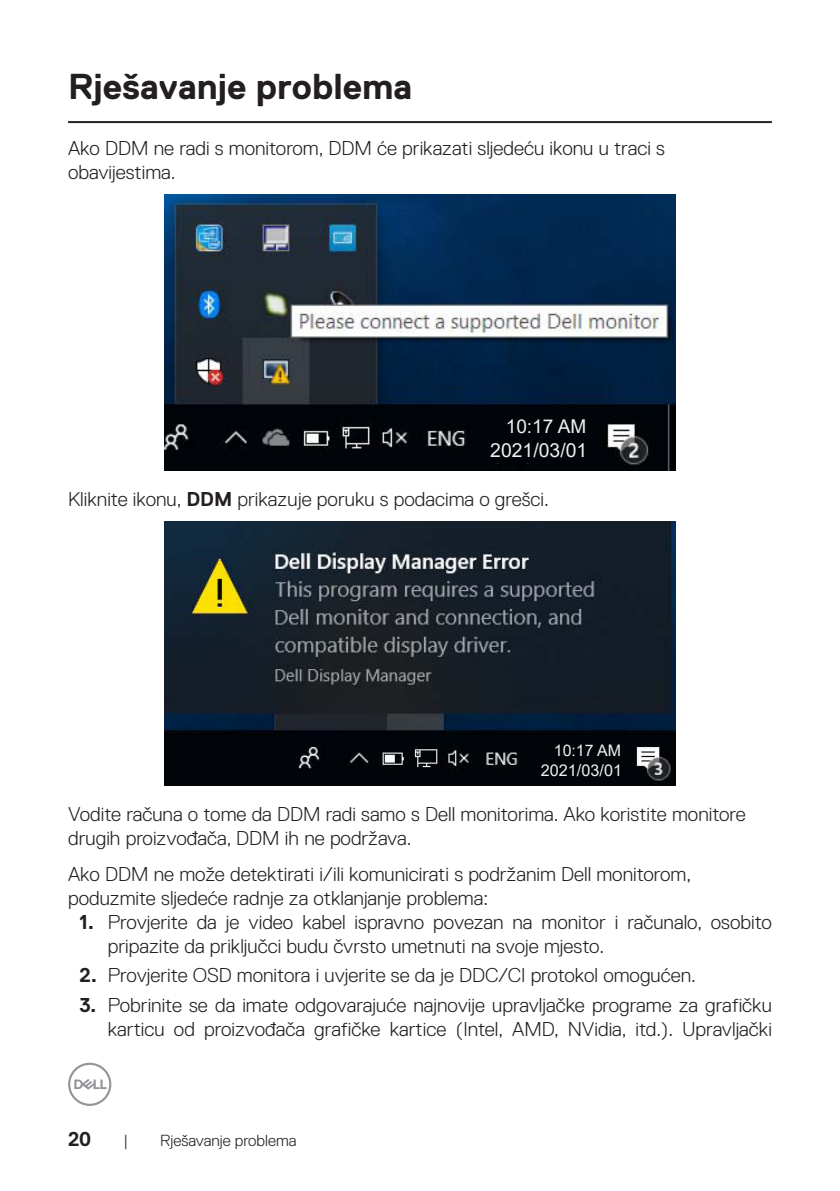
<style>
.page{position:relative;width:840px;height:1191px;background:#fff}
.page>*{position:absolute;margin:0;border:0;box-sizing:border-box;transform-origin:0 0}
.Head_1{font:700 36px "Dell Replica";color:#231f20}
.Paragraph{font:300 20px/24px "Dell Replica";color:#231f20}
.t1{font:700 20px "Dell Replica";color:#231f20}
.t2{font:19.4px "Arial";color:#f0f0f2}
.t3{font:19px "Arial";color:#f0f0f2}
.t4{font:16.2px "Arial";color:#f0f0f2}
.t5{font:300 16px "Dell Replica";color:#231f20}
.t6{font:16px "Arial";color:#f0f0f2}
.s1{font-weight:700}
</style>
<div class="page">
<svg style="left:68px;top:1062px;width:43px;height:44px"></svg>
<hr style="left:68px;top:121px;width:703px;height:2px;background:#231f20">
<img style="left:164px;top:194px;width:511px;height:276px">
<div style="left:475px;top:409px;width:104px;height:54px;background:#010409"></div>
<img style="left:164px;top:521px;width:511px;height:265px">
<div style="left:526px;top:735px;width:89px;height:47px;background:#010409"></div>
<p class="Head_1" style="left:68px;top:66px;width:345px">Rješavanje problema</p>
<p class="Paragraph" style="left:68px;top:136px;width:598px">Ako DDM ne radi s monitorom, DDM će prikazati sljedeću ikonu u traci s obavijestima.</p>
<p class="t3" style="left:505px;top:413px;width:82px">10:17 AM</p>
<p class="t2" style="left:490px;top:436px;width:98px">2021/03/01</p>
<p class="Paragraph" style="left:68px;top:487px;width:482px">Kliknite ikonu, <span class="s1">DDM</span> prikazuje poruku s podacima o grešci.</p>
<p class="t6" style="left:553px;top:739px;width:69px">10:17 AM</p>
<p class="t4" style="left:540px;top:759px;width:83px">2021/03/01</p>
<p class="Paragraph" style="left:68px;top:802px;width:678px">Vodite računa o tome da DDM radi samo s Dell monitorima. Ako koristite monitore drugih proizvođača, DDM ih ne podržava.</p>
<p class="Paragraph" style="left:68px;top:862px;width:624px">Ako DDM ne može detektirati i/ili komunicirati s podržanim Dell monitorom, poduzmite sljedeće radnje za otklanjanje problema:</p>
<p class="Paragraph" style="left:108px;top:910px;width:665px;text-indent:-28px"><span class="s1">1.</span> Provjerite da je video kabel ispravno povezan na monitor i računalo, osobito pripazite da priključci budu čvrsto umetnuti na svoje mjesto.</p>
<p class="Paragraph" style="left:79px;top:963px;width:617px"><span class="s1">2.</span> Provjerite OSD monitora i uvjerite se da je DDC/CI protokol omogućen.</p>
<p class="Paragraph" style="left:79px;top:993px;width:693px;text-align:right"><span class="s1">3.</span> Pobrinite se da imate odgovarajuće najnovije upravljačke programe za grafičku karticu od proizvođača grafičke kartice (Intel, AMD, NVidia, itd.). Upravljački</p>
<p class="t1" style="left:68px;top:1127px;width:25px">20</p>
<p class="t5" style="left:123px;top:1131px;width:6px">|</p>
<p class="t5" style="left:160px;top:1131px;width:137px">Rješavanje problema</p>
</div>
